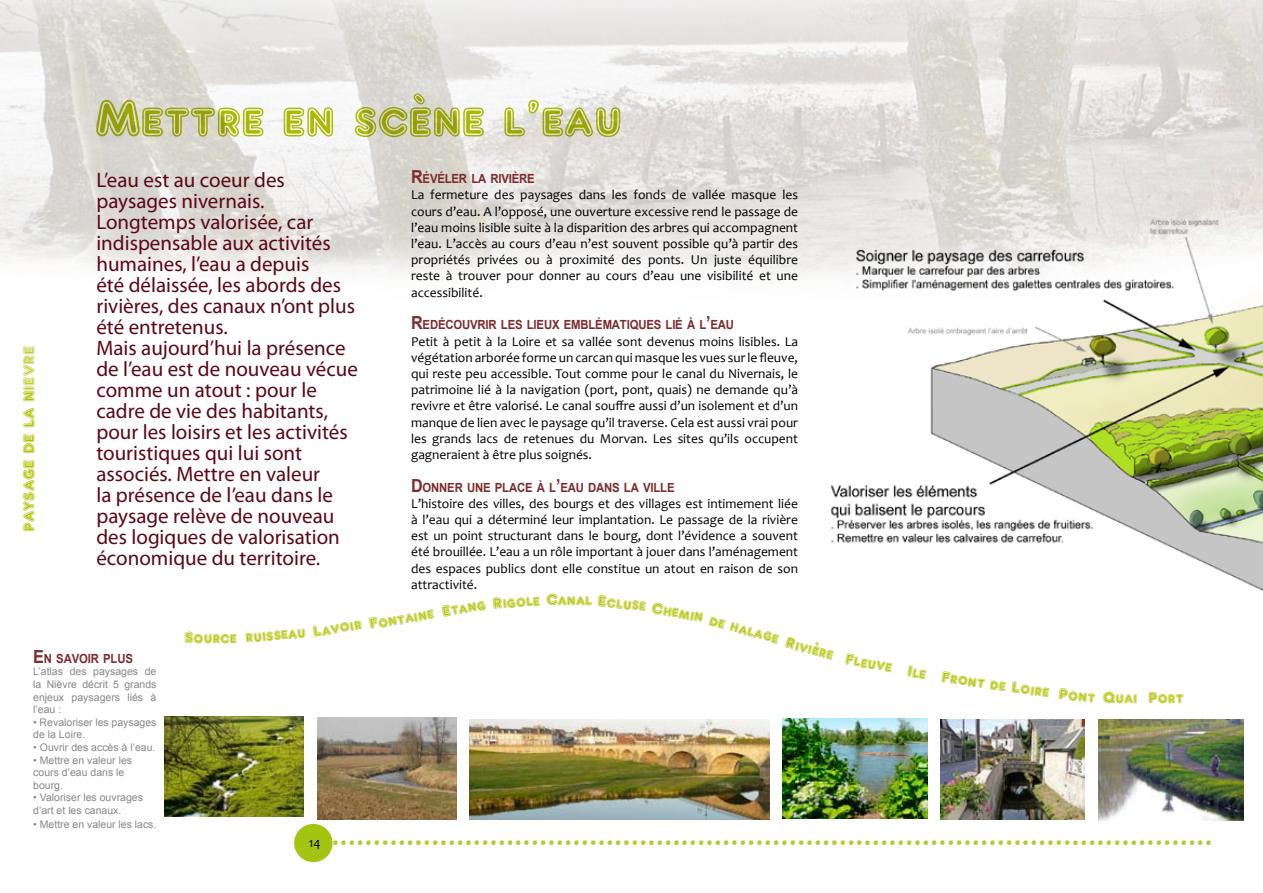
<style>
.page{position:relative;width:1263px;height:893px;background:#fff}
.page>*{position:absolute;margin:0;border:0;box-sizing:border-box;transform-origin:0 0}
.t1{font:54px "ARDELANEY";color:#b1c100}
.t2{font:33px "Candara";color:#b5cb33}
.t3{font:21px/21px "Myriad Pro";color:#5c0816}
.t4{font:16.5px "ARDELANEY";color:#b1c100}
.t5{font:13.5px/16.2px "Candara";color:#000;text-align:justify}
.t6{font:700 12.6px "Arial";letter-spacing:-.015em;color:#7c2c2d;scale:.9 1}
.t7{font:10.5px/12.6px "Arial";color:#878889}
.s1{font-size:18px}
</style>
<div class="page">
<div style="left:294px;top:824px;width:39px;height:38px;background:#a4c412;border-radius:50%"></div>
<img style="left:0;top:0;width:1263px;height:279px">
<img style="left:827px;top:156px;width:436px;height:435px">
<img style="left:317px;top:717px;width:139px;height:102px">
<img style="left:469px;top:719px;width:301px;height:101px">
<img style="left:164px;top:716px;width:139px;height:101px">
<img style="left:941px;top:719px;width:144px;height:101px">
<img style="left:782px;top:718px;width:145px;height:101px">
<img style="left:1099px;top:720px;width:144px;height:100px">
<h1 class="t1" style="left:95px;top:86px;width:529px">Mettre en scène l’eau</h1>
<p class="t4" style="left:19px;top:531px;width:187px;rotate:-90deg">PAYSAGE DE LA NIEVRE</p>
<p class="t3" style="left:96px;top:169px;width:263px">L’eau est au coeur des paysages nivernais.<br>Longtemps valorisée, car indispensable aux activités humaines, l’eau a depuis<br>été délaissée, les abords des rivières, des canaux n’ont plus été entretenus.<br>Mais aujourd’hui la présence de l’eau est de nouveau vécue comme un atout : pour le cadre de vie des habitants, pour les loisirs et les activités touristiques qui lui sont associés. Mettre en valeur<br>la présence de l’eau dans le paysage relève de nouveau des logiques de valorisation économique du territoire.</p>
<p class="t6" style="left:411px;top:170px;width:139px"><span class="s1">R</span>ÉVÉLER LA RIVIÈRE</p>
<p class="t5" style="left:411px;top:187px;width:388px">La fermeture des paysages dans les fonds de vallée masque les cours d’eau. A l’opposé, une ouverture excessive rend le passage de l’eau moins lisible suite à la disparition des arbres qui accompagnent l’eau. L’accès au cours d’eau n’est souvent possible qu’à partir des propriétés privées ou à proximité des ponts. Un juste équilibre reste à trouver pour donner au cours d’eau une visibilité et une accessibilité.</p>
<p class="t6" style="left:411px;top:316px;width:360px"><span class="s1">R</span>EDÉCOUVRIR LES LIEUX EMBLÉMATIQUES LIÉ À L<span class="s1">’</span>EAU</p>
<p class="t5" style="left:411px;top:333px;width:388px">Petit à petit à la Loire et sa vallée sont devenus moins lisibles. La végétation arborée forme un carcan qui masque les vues sur le fleuve, qui reste peu accessible. Tout comme pour le canal du Nivernais, le patrimoine lié à la navigation (port, pont, quais) ne demande qu’à revivre et être valorisé. Le canal souffre aussi d’un isolement et d’un manque de lien avec le paysage qu’il traverse. Cela est aussi vrai pour les grands lacs de retenues du Morvan. Les sites qu’ils occupent gagneraient à être plus soignés.</p>
<p class="t6" style="left:411px;top:479px;width:294px"><span class="s1">D</span>ONNER UNE PLACE À L<span class="s1">’</span>EAU DANS LA VILLE</p>
<p class="t5" style="left:411px;top:495px;width:388px">L’histoire des villes, des bourgs et des villages est intimement liée à l’eau qui a déterminé leur implantation. Le passage de la rivière est un point structurant dans le bourg, dont l’évidence a souvent été brouillée. L’eau a un rôle important à jouer dans l’aménagement des espaces publics dont elle constitue un atout en raison de son attractivité.</p>
<p class="t6" style="left:33px;top:650px;width:112px"><span class="s1">E</span> N SAVOIR PLUS</p>
<p class="t7" style="left:33px;top:666px;width:125px;text-align:justify">L’atlas des paysages de la Nièvre décrit 5 grands enjeux paysagers liés à l’eau :</p>
<p class="t7" style="left:33px;top:716px;width:125px">• Revaloriser les paysages de la Loire.</p>
<p class="t7" style="left:33px;top:741px;width:124px">• Ouvrir des accès à l’eau.</p>
<p class="t7" style="left:33px;top:754px;width:100px">• Mettre en valeur les cours d’eau dans le bourg.</p>
<p class="t7" style="left:33px;top:792px;width:111px">• Valoriser les ouvrages d’art et les canaux.</p>
<p class="t7" style="left:33px;top:819px;width:125px">• Mettre en valeur les lacs.</p>
<p class="t4" style="left:492px;top:594px;width:49px;rotate:-5deg">Rigole</p>
<p class="t4" style="left:546px;top:590px;width:48px">Canal</p>
<p class="t4" style="left:599px;top:591px;width:50px;rotate:5deg">Ecluse</p>
<p class="t4" style="left:653px;top:598px;width:54px;rotate:10deg">Chemin</p>
<p class="t4" style="left:440px;top:602px;width:46px;rotate:-10deg">Etang</p>
<p class="t4" style="left:368px;top:614px;width:67px;rotate:-10deg">Fontaine</p>
<p class="t4" style="left:712px;top:610px;width:73px;rotate:15deg">de halage</p>
<p class="t4" style="left:311px;top:622px;width:51px;rotate:-10deg">Lavoir</p>
<p class="t4" style="left:184px;top:628px;width:54px">Source</p>
<p class="t4" style="left:244px;top:627px;width:62px;rotate:-5deg">ruisseau</p>
<p class="t4" style="left:788px;top:632px;width:51px;rotate:15deg">Rivière</p>
<p class="t4" style="left:847px;top:649px;width:84px;rotate:10deg">Fleuve Ile</p>
<p class="t4" style="left:943px;top:667px;width:111px;rotate:8deg">Front de Loire</p>
<p class="t4" style="left:1059px;top:684px;width:38px;rotate:5deg">Pont</p>
<p class="t4" style="left:1148px;top:688px;width:37px">Port</p>
<p class="t4" style="left:1103px;top:688px;width:36px">Quai</p>
<p class="t5" style="left:309px;top:834px;width:13px">14</p>
<h2 class="t2" style="left:331px;top:813px;width:883px">..........................................................................................................</h2>
</div>
